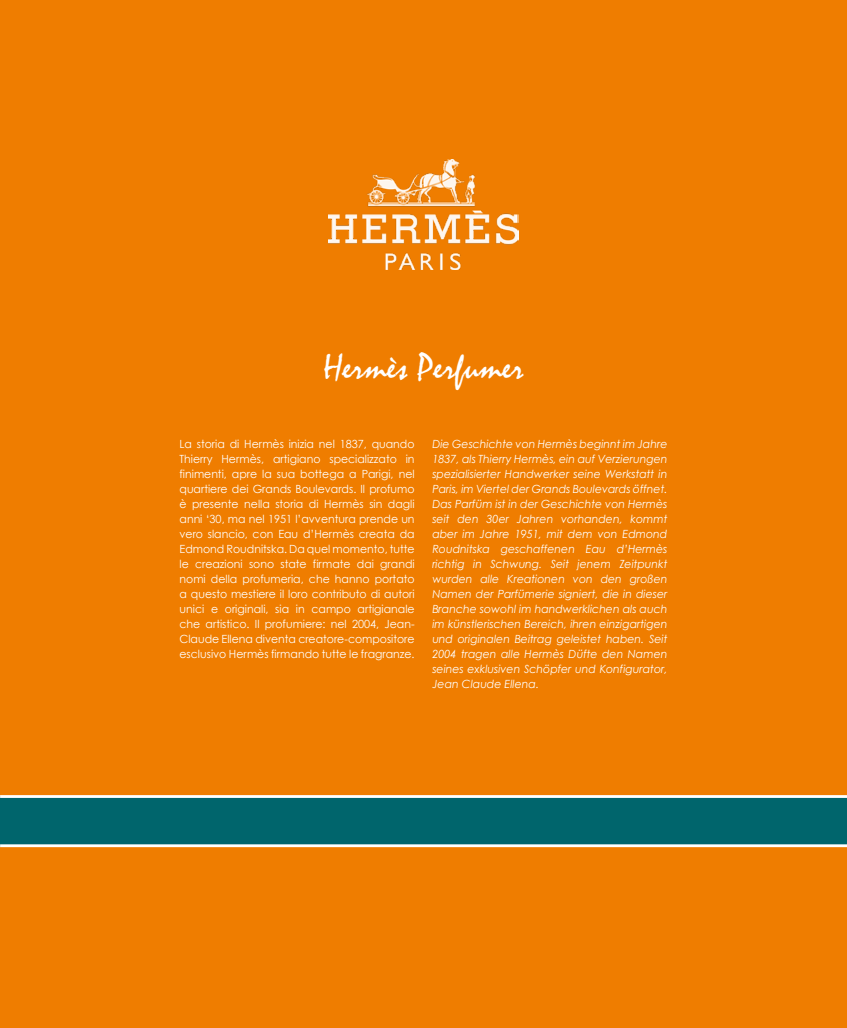
<style>
.page{position:relative;width:847px;height:1028px;background:#ef7d00}
.page>*{position:absolute;margin:0;border:0;box-sizing:border-box;transform-origin:0 0}
.t1{font:37.5px "Mistral";color:#fff}
.t2{font:italic 11.25px/15px "Century Gothic";color:#fff;text-align:justify}
.t3{font:11.25px/15px "Century Gothic";color:#fff;text-align:justify}
</style>
<div class="page">
<div style="left:0;top:796px;width:847px;height:50px;background:#00656c"></div>
<hr style="left:0;top:795px;width:847px;height:3px;background:#fff">
<hr style="left:0;top:844px;width:847px;height:3px;background:#fff">
<img style="left:329px;top:159px;width:189px;height:110px">
<h1 class="t1" style="left:323px;top:346px;width:202px">Hermès Perfumer</h1>
<p class="t3" style="left:180px;top:436px;width:237px">La storia di Hermès inizia nel 1837, quando Thierry Hermès, artigiano specializzato in finimenti, apre la sua bottega a Parigi, nel quartiere dei Grands Boulevards. Il profumo è presente nella storia di Hermès sin dagli anni ‘30, ma nel 1951 l’avventura prende un vero slancio, con Eau d’Hermès creata da Edmond Roudnitska. Da quel momento, tutte le creazioni sono state firmate dai grandi nomi della profumeria, che hanno portato a questo mestiere il loro contributo di autori unici e originali, sia in campo artigianale che artistico. Il profumiere: nel 2004, Jean-Claude Ellena diventa creatore-compositore esclusivo Hermès firmando tutte le fragranze.</p>
<p class="t2" style="left:432px;top:436px;width:237px">Die Geschichte von Hermès beginnt im Jahre 1837, als Thierry Hermès, ein auf Verzierungen spezialisierter Handwerker seine Werkstatt in Paris, im Viertel der Grands Boulevards öffnet.<br>Das Parfüm ist in der Geschichte von Hermès seit den 30er Jahren vorhanden, kommt aber im Jahre 1951, mit dem von Edmond Roudnitska geschaffenen Eau d’Hermès richtig in Schwung. Seit jenem Zeitpunkt wurden alle Kreationen von den großen Namen der Parfümerie signiert, die in dieser Branche sowohl im handwerklichen als auch im künstlerischen Bereich, ihren einzigartigen und originalen Beitrag geleistet haben. Seit 2004 tragen alle Hermès Düfte den Namen seines exklusiven Schöpfer und Konfigurator, Jean Claude Ellena.</p>
</div>
